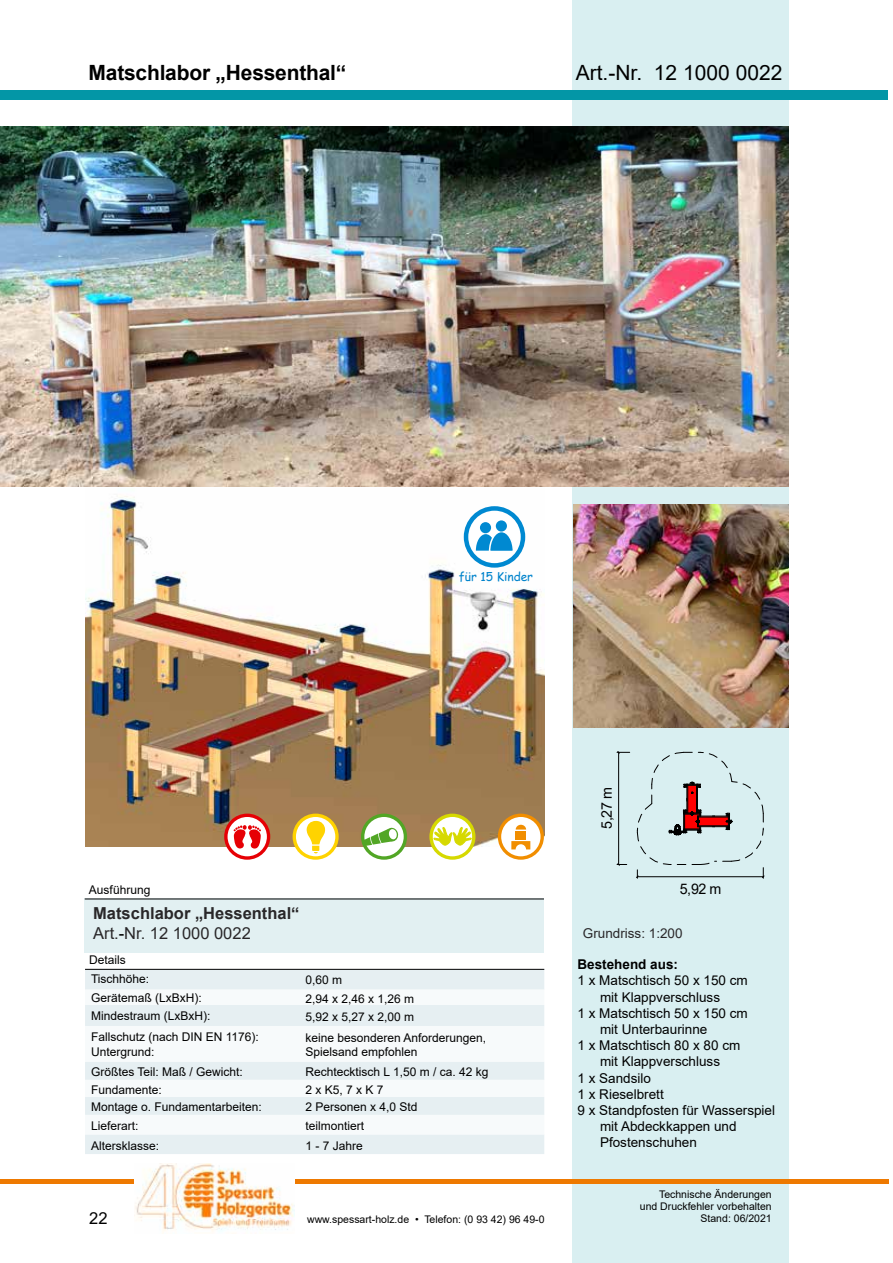
<style>
.page{position:relative;width:893px;height:1263px;background:#fff}
.page>*{position:absolute;margin:0;border:0;box-sizing:border-box;transform-origin:0 0}
.t1{font:700 21px "Arial";letter-spacing:-.01em;color:#000}
.t2{font:21px "Arial";color:#000}
.t3{font:700 16.5px/19.8px "Arial";color:#292729}
.t4{font:16.5px "Arial";color:#000}
.t5{font:14.55px "Arial";color:#000}
.t6{font:13.5px "Arial";color:#000}
.t7{font:13.5px "Arial";color:#292729}
.t8{font:700 13.5px "Arial";color:#000}
.t9{font:12px/14.4px "Arial";color:#000}
.t10{font:12px "Comic Sans MS";color:#0083cc}
.t11{font:10.5px/12px "Arial";color:#000;text-align:right}
.s1{font-weight:400}
.s2{font-weight:400;color:#000}
</style>
<div class="page">
<div style="left:572px;top:0;width:217px;height:1263px;background:#d9eff1"></div>
<div style="left:0;top:90px;width:888px;height:10px;background:#0396a6"></div>
<hr style="left:0;top:1179px;width:889px;height:4px;background:#ee7900">
<div style="left:85px;top:970px;width:459px;height:184px;background:#e6eff2"></div>
<svg style="left:85px;top:990px;width:459px;height:144px"></svg>
<hr style="left:85px;top:969px;width:459px;height:1px;background:#000">
<div style="left:85px;top:898px;width:459px;height:54px;background:#e2f0f2"></div>
<hr style="left:85px;top:898px;width:459px;height:1px;background:#000">
<img style="left:85px;top:486px;width:459px;height:360px">
<svg style="left:466px;top:508px;width:57px;height:57px"></svg>
<div style="left:464px;top:506px;width:61px;height:62px;border:4px solid #0089d1;border-radius:50%"></div>
<div style="left:480px;top:522px;width:11px;height:11px;background:#0089d1;border-radius:50%"></div>
<svg style="left:476px;top:530px;width:39px;height:23px"></svg>
<div style="left:496px;top:520px;width:11px;height:12px;background:#0089d1;border-radius:50%"></div>
<svg style="left:636px;top:752px;width:128px;height:126px"></svg>
<hr style="left:618px;top:752px;width:1px;height:112px;background:#000">
<svg style="left:617px;top:863px;width:10px;height:3px"></svg>
<svg style="left:617px;top:751px;width:13px;height:2px"></svg>
<svg style="left:294px;top:815px;width:43px;height:43px"></svg>
<div style="left:293px;top:814px;width:46px;height:46px;border:3px solid #ffd300;border-radius:50%"></div>
<svg style="left:306px;top:821px;width:19px;height:32px"></svg>
<svg style="left:226px;top:815px;width:43px;height:43px"></svg>
<div style="left:224px;top:814px;width:46px;height:46px;border:3px solid #e60005;border-radius:50%"></div>
<svg style="left:233px;top:825px;width:28px;height:24px"></svg>
<svg style="left:363px;top:815px;width:42px;height:43px"></svg>
<div style="left:361px;top:814px;width:46px;height:46px;border:3px solid #52a625;border-radius:50%"></div>
<svg style="left:363px;top:827px;width:36px;height:19px"></svg>
<svg style="left:499px;top:815px;width:43px;height:43px"></svg>
<div style="left:498px;top:814px;width:46px;height:46px;border:3px solid #f18e00;border-radius:50%"></div>
<svg style="left:511px;top:841px;width:19px;height:8px"></svg>
<svg style="left:516px;top:825px;width:10px;height:4px"></svg>
<div style="left:516px;top:831px;width:10px;height:8px;background:#f18e00"></div>
<svg style="left:431px;top:815px;width:43px;height:43px"></svg>
<div style="left:429px;top:814px;width:46px;height:46px;border:3px solid #d6d900;border-radius:50%"></div>
<svg style="left:434px;top:827px;width:38px;height:20px"></svg>
<img style="left:134px;top:1163px;width:160px;height:69px">
<img style="left:0;top:126px;width:789px;height:360px">
<img style="left:573px;top:504px;width:215px;height:224px">
<h1 class="t1" style="left:89px;top:57px;width:259px">Matschlabor „Hessenthal“</h1>
<h1 class="t2" style="left:576px;top:58px;width:208px">Art.-Nr. 12 1000 0022</h1>
<p class="t10" style="left:459px;top:567px;width:76px">für 15 Kinder</p>
<p class="t9" style="left:89px;top:882px;width:63px">Ausführung</p>
<h2 class="t3" style="left:93px;top:903px;width:208px">Matschlabor „Hessenthal“<br><span class="s1">Art.</span><span class="s2">-</span><span class="s1">Nr. 12 1000 0022</span></h2>
<p class="t9" style="left:89px;top:953px;width:38px">Details</p>
<p class="t9" style="left:91px;top:972px;width:60px">Tischhöhe:</p>
<p class="t9" style="left:305px;top:973px;width:38px">0,60 m</p>
<p class="t9" style="left:91px;top:990px;width:112px">Gerätemaß (LxBxH):</p>
<p class="t9" style="left:305px;top:991px;width:110px">2,94 x 2,46 x 1,26 m</p>
<p class="t9" style="left:91px;top:1008px;width:121px">Mindestraum (LxBxH):</p>
<p class="t9" style="left:305px;top:1009px;width:110px">5,92 x 5,27 x 2,00 m</p>
<p class="t9" style="left:91px;top:1030px;width:169px">Fallschutz (nach DIN EN 1176):<br>Untergrund:</p>
<p class="t9" style="left:305px;top:1030px;width:182px">keine besonderen Anforderungen,<br>Spielsand empfohlen</p>
<p class="t9" style="left:91px;top:1064px;width:153px">Größtes Teil: Maß / Gewicht:</p>
<p class="t9" style="left:305px;top:1064px;width:184px">Rechtecktisch L 1,50 m / ca. 42 kg</p>
<p class="t9" style="left:91px;top:1082px;width:72px">Fundamente:</p>
<p class="t9" style="left:305px;top:1082px;width:80px">2 x K5, 7 x K 7</p>
<p class="t9" style="left:91px;top:1099px;width:172px">Montage o. Fundamentarbeiten:</p>
<p class="t9" style="left:305px;top:1099px;width:114px">2 Personen x 4,0 Std</p>
<p class="t9" style="left:91px;top:1118px;width:49px">Lieferart:</p>
<p class="t9" style="left:305px;top:1118px;width:60px">teilmontiert</p>
<p class="t9" style="left:91px;top:1138px;width:70px">Altersklasse:</p>
<p class="t9" style="left:305px;top:1138px;width:59px">1 - 7 Jahre</p>
<p class="t5" style="left:597px;top:829px;width:43px;rotate:-90deg">5,27 m</p>
<p class="t5" style="left:680px;top:879px;width:43px">5,92 m</p>
<p class="t7" style="left:583px;top:923px;width:101px">Grundriss: 1:200</p>
<p class="t8" style="left:577px;top:955px;width:102px">Bestehend aus:</p>
<p class="t6" style="left:577px;top:971px;width:172px">1 x Matschtisch 50 x 150 cm</p>
<p class="t6" style="left:600px;top:987px;width:122px">mit Klappverschluss</p>
<p class="t6" style="left:577px;top:1004px;width:172px">1 x Matschtisch 50 x 150 cm</p>
<p class="t6" style="left:600px;top:1020px;width:109px">mit Unterbaurinne</p>
<p class="t6" style="left:577px;top:1036px;width:164px">1 x Matschtisch 80 x 80 cm</p>
<p class="t6" style="left:600px;top:1052px;width:122px">mit Klappverschluss</p>
<p class="t6" style="left:577px;top:1068px;width:75px">1 x Sandsilo</p>
<p class="t6" style="left:577px;top:1085px;width:88px">1 x Rieselbrett</p>
<p class="t6" style="left:577px;top:1101px;width:199px">9 x Standpfosten für Wasserspiel</p>
<p class="t6" style="left:600px;top:1117px;width:138px">mit Abdeckkappen und</p>
<p class="t6" style="left:600px;top:1133px;width:98px">Pfostenschuhen</p>
<p class="t11" style="left:640px;top:1188px;width:133px">Technische Änderungen und Druckfehler vorbehalten</p>
<h2 class="t4" style="left:89px;top:1207px;width:20px">22</h2>
<p class="t11" style="left:307px;top:1213px;width:239px">www.spessart-holz.de • Telefon: (0 93 42) 96 49-0</p>
<p class="t11" style="left:701px;top:1212px;width:73px">Stand: 06/2021</p>
</div>
